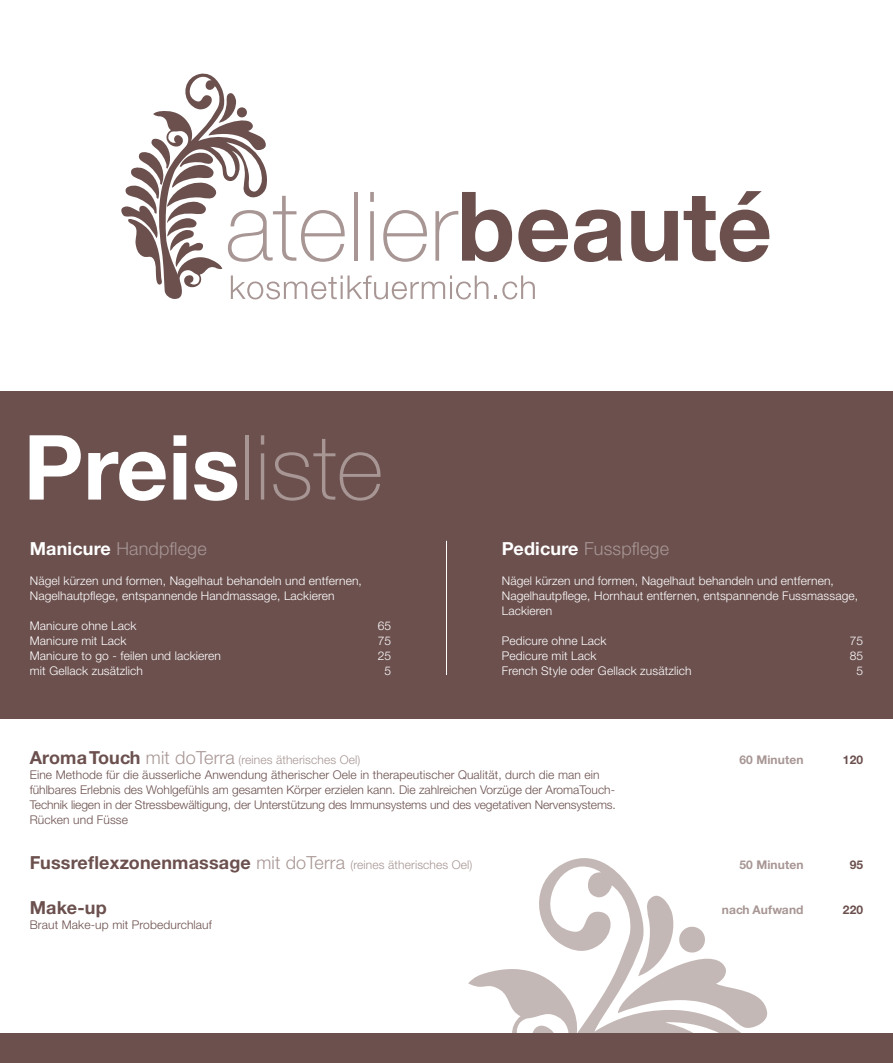
<style>
.page{position:relative;width:893px;height:1063px;background:#fff}
.page>*{position:absolute;margin:0;border:0;box-sizing:border-box;transform-origin:0 0}
.t1{font:700 90px "Helvetica Neue CE";color:#fff}
.t2{font:700 18px "Helvetica Neue CE";letter-spacing:.01em;color:#6b504e}
.t3{font:300 18px "Helvetica Neue CE";letter-spacing:.01em;color:#a79694}
.t4{font:300 12px/15px "Helvetica Neue";letter-spacing:.01em;color:#fff}
.t5{font:300 12px/15px "Helvetica Neue";color:#6b504e}
.t6{font:300 12px "Helvetica Neue";letter-spacing:.01em;color:#a79694}
.t7{font:700 12px "Helvetica Neue CE";letter-spacing:.01em;color:#a79694}
.t8{font:700 12px "Helvetica Neue";letter-spacing:.01em;color:#a79694}
.t9{font:700 12px "Helvetica Neue CE";color:#6b504e}
.t10{font:700 12px "Helvetica Neue";color:#6b504e}
.s1{font-weight:100;color:#a79694}
.s2{font-weight:700;color:#fff}
.s3{font-family:"Helvetica Neue CE";font-weight:700;font-size:18px;color:#6b504e}
.s4{font-size:18px}
.s5{font-family:"Helvetica Neue";font-weight:300;color:#a79694}
.s6{font-family:"Helvetica Neue";font-weight:300;font-size:12px;color:#a79694}
</style>
<div class="page">
<div style="left:0;top:391px;width:893px;height:327px;background:#6b504e"></div>
<svg style="left:468px;top:969px;width:63px;height:64px"></svg>
<svg style="left:531px;top:858px;width:210px;height:175px"></svg>
<svg style="left:618px;top:896px;width:150px;height:132px"></svg>
<svg style="left:631px;top:211px;width:47px;height:51px"></svg>
<svg style="left:684px;top:191px;width:86px;height:71px"></svg>
<svg style="left:121px;top:73px;width:501px;height:227px"></svg>
<hr style="left:446px;top:541px;width:1px;height:134px;background:#fff">
<div style="left:0;top:1033px;width:893px;height:30px;background:#6b504e"></div>
<h1 class="t1" style="left:23px;top:412px;width:362px">Preis<span class="s1">liste</span></h1>
<h2 class="t3" style="left:30px;top:538px;width:179px"><span class="s2">Manicure</span> Handpflege</h2>
<p class="t4" style="left:30px;top:573px;width:334px">Nägel kürzen und formen, Nagelhaut behandeln und entfernen,<br>Nagelhautpflege, entspannende Handmassage, Lackieren</p>
<p class="t4" style="left:30px;top:618px;width:108px">Manicure ohne Lack</p>
<p class="t4" style="left:378px;top:618px;width:15px">65</p>
<p class="t4" style="left:30px;top:633px;width:98px">Manicure mit Lack</p>
<p class="t4" style="left:378px;top:633px;width:15px">75</p>
<p class="t4" style="left:30px;top:648px;width:193px">Manicure to go - feilen und lackieren</p>
<p class="t4" style="left:378px;top:648px;width:15px">25</p>
<p class="t4" style="left:30px;top:663px;width:115px">mit Gellack zusätzlich</p>
<p class="t4" style="left:385px;top:663px;width:8px">5</p>
<h2 class="t3" style="left:502px;top:538px;width:169px"><span class="s2">Pedicure</span> Fusspflege</h2>
<p class="t4" style="left:502px;top:573px;width:358px">Nägel kürzen und formen, Nagelhaut behandeln und entfernen,<br>Nagelhautpflege, Hornhaut entfernen, entspannende Fussmassage,<br>Lackieren</p>
<p class="t4" style="left:502px;top:633px;width:106px">Pedicure ohne Lack</p>
<p class="t4" style="left:850px;top:633px;width:15px">75</p>
<p class="t4" style="left:502px;top:648px;width:96px">Pedicure mit Lack</p>
<p class="t4" style="left:850px;top:648px;width:15px">85</p>
<p class="t4" style="left:502px;top:663px;width:191px">French Style oder Gellack zusätzlich</p>
<p class="t4" style="left:856px;top:663px;width:8px">5</p>
<p class="t6" style="left:30px;top:753px;width:332px"><span class="s3">Aroma Touch</span> <span class="s4">mit doTerra</span> (reines ätherisches Oel)</p>
<p class="t8" style="left:739px;top:753px;width:66px">60 Minuten</p>
<p class="t10" style="left:843px;top:753px;width:22px">120</p>
<p class="t5" style="left:30px;top:767px;width:588px">Eine Methode für die äusserliche Anwendung ätherischer Oele in therapeutischer Qualität, durch die man ein fühlbares Erlebnis des Wohlgefühls am gesamten Körper erzielen kann. Die zahlreichen Vorzüge der AromaTouch-Technik liegen in der Stressbewältigung, der Unterstützung des Immunsystems und des vegetativen Nervensystems.<br>Rücken und Füsse</p>
<h2 class="t2" style="left:30px;top:852px;width:444px">Fussreflexzonenmassage <span class="s5">mit doTerra</span> <span class="s6">(reines ätherisches Oel)</span></h2>
<p class="t7" style="left:739px;top:858px;width:66px">50 Minuten</p>
<p class="t9" style="left:850px;top:858px;width:15px">95</p>
<h2 class="t2" style="left:30px;top:897px;width:79px">Make-up</h2>
<p class="t7" style="left:722px;top:903px;width:83px">nach Aufwand</p>
<p class="t9" style="left:843px;top:903px;width:22px">220</p>
<p class="t5" style="left:30px;top:917px;width:184px">Braut Make-up mit Probedurchlauf</p>
</div>
